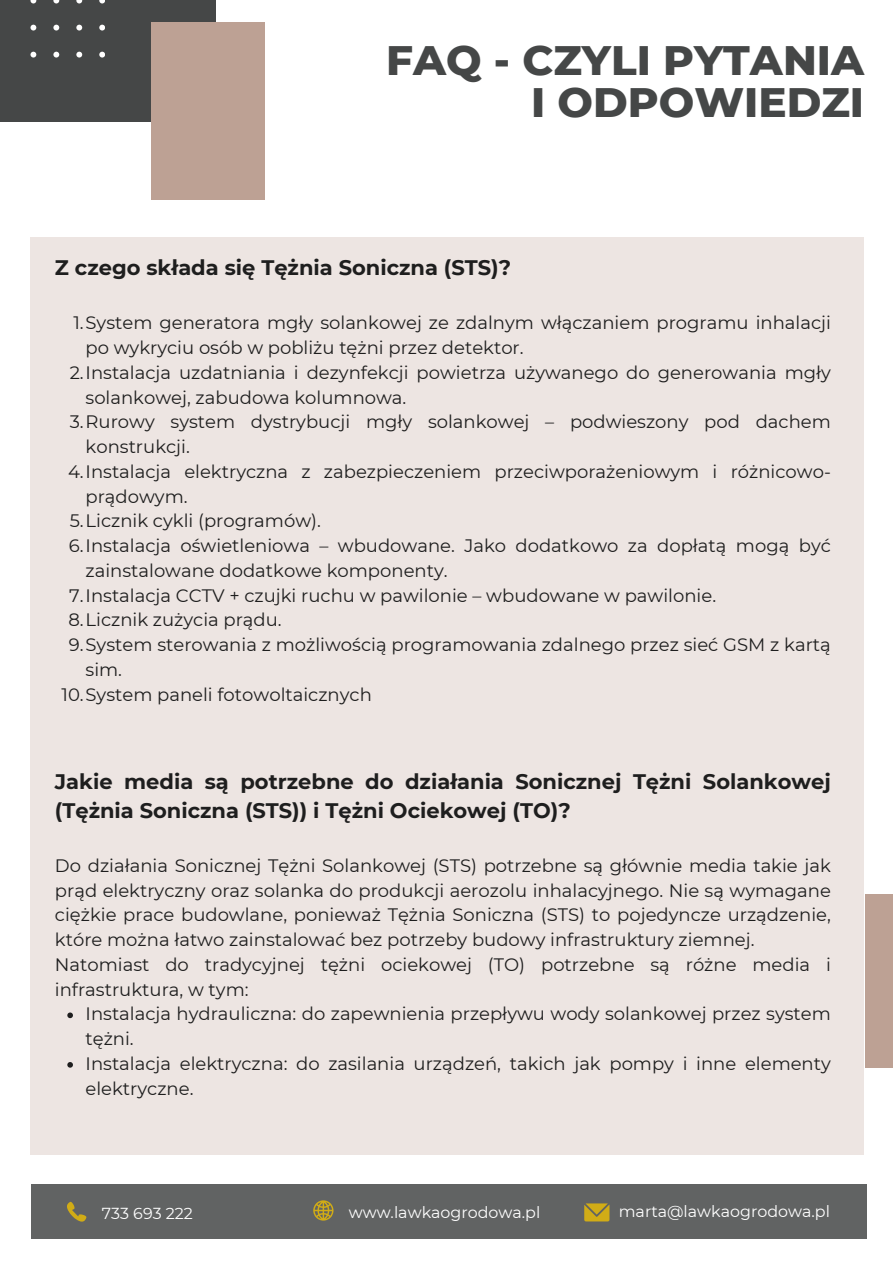
<style>
.page{position:relative;width:893px;height:1264px;background:#fff}
.page>*{position:absolute;margin:0;border:0;box-sizing:border-box;transform-origin:0 0}
.t1{font:800 42px/41.7px "Montserrat";color:#454747;text-align:right}
.t2{font:700 21px/29.2px "Montserrat";color:#1e1e1e}
.t3{font:18px/24.8px "Montserrat";color:#1e1e1e}
.t4{font:15.9px "Montserrat";color:#fff}
</style>
<div class="page">
<div style="left:0;top:0;width:216px;height:121px;background:#454747"></div>
<div style="left:151px;top:22px;width:114px;height:177px;background:#bda194"></div>
<div style="left:865px;top:894px;width:27px;height:173px;background:#bda194"></div>
<svg style="left:30px;top:0;width:75px;height:57px"></svg>
<div style="left:31px;top:1184px;width:835px;height:54px;background:#616363"></div>
<svg style="left:313px;top:1200px;width:20px;height:20px"></svg>
<svg style="left:67px;top:1201px;width:19px;height:20px"></svg>
<svg style="left:584px;top:1203px;width:25px;height:18px"></svg>
<div style="left:30px;top:238px;width:833px;height:916px;background:#ede5e2"></div>
<svg style="left:67px;top:1012px;width:6px;height:6px"></svg>
<svg style="left:67px;top:1062px;width:6px;height:5px"></svg>
<p class="t1" style="left:386px;top:39px;width:479px">FAQ - CZYLI PYTANIA<br>I ODPOWIEDZI</p>
<p class="t2" style="left:55px;top:253px;width:457px">Z czego składa się Tężnia Soniczna (STS)?</p>
<p class="t3" style="left:86px;top:310px;width:746px;text-indent:-12px">1.System generatora mgły solankowej ze zdalnym włączaniem programu inhalacji po wykryciu osób w pobliżu tężni przez detektor.</p>
<p class="t3" style="left:86px;top:360px;width:746px;text-indent:-16px">2.Instalacja uzdatniania i dezynfekcji powietrza używanego do generowania mgły solankowej, zabudowa kolumnowa.</p>
<p class="t3" style="left:86px;top:409px;width:746px;text-indent:-16px">3.Rurowy system dystrybucji mgły solankowej – podwieszony pod dachem konstrukcji.</p>
<p class="t3" style="left:86px;top:459px;width:746px;text-indent:-18px">4.Instalacja elektryczna z zabezpieczeniem przeciwporażeniowym i różnicowo&shy;prądowym.</p>
<p class="t3" style="left:70px;top:508px;width:253px">5.Licznik cykli (programów).</p>
<p class="t3" style="left:86px;top:533px;width:746px;text-indent:-17px">6.Instalacja oświetleniowa – wbudowane. Jako dodatkowo za dopłatą mogą być zainstalowane dodatkowe komponenty.</p>
<p class="t3" style="left:69px;top:583px;width:648px">7.Instalacja CCTV + czujki ruchu w pawilonie – wbudowane w pawilonie.</p>
<p class="t3" style="left:68px;top:607px;width:215px">8.Licznik zużycia prądu.</p>
<h2 class="t3" style="left:86px;top:632px;width:746px;text-indent:-17px">9.System sterowania z możliwością programowania zdalnego przez sieć GSM z kartą sim.</h2>
<h3 class="t3" style="left:61px;top:682px;width:312px">10.System paneli fotowoltaicznych</h3>
<p class="t2" style="left:55px;top:766px;width:777px">Jakie media są potrzebne do działania Sonicznej Tężni Solankowej (Tężnia Soniczna (STS)) i Tężni Ociekowej (TO)?</p>
<p class="t3" style="left:55px;top:853px;width:777px">Do działania Sonicznej Tężni Solankowej (STS) potrzebne są głównie media takie jak prąd elektryczny oraz solanka do produkcji aerozolu inhalacyjnego. Nie są wymagane ciężkie prace budowlane, ponieważ Tężnia Soniczna (STS) to pojedyncze urządzenie, które można łatwo zainstalować bez potrzeby budowy infrastruktury ziemnej.<br>Natomiast do tradycyjnej tężni ociekowej (TO) potrzebne są różne media i infrastruktura, w tym:</p>
<p class="t3" style="left:86px;top:1001px;width:746px">Instalacja hydrauliczna: do zapewnienia przepływu wody solankowej przez system tężni.</p>
<p class="t3" style="left:86px;top:1051px;width:746px">Instalacja elektryczna: do zasilania urządzeń, takich jak pompy i inne elementy elektryczne.</p>
<p class="t4" style="left:102px;top:1203px;width:93px">733 693 222</p>
<h2 class="t4" style="left:349px;top:1202px;width:193px">www.lawkaogrodowa.pl</h2>
<h1 class="t4" style="left:618px;top:1201px;width:213px">marta@lawkaogrodowa.pl</h1>
</div>
